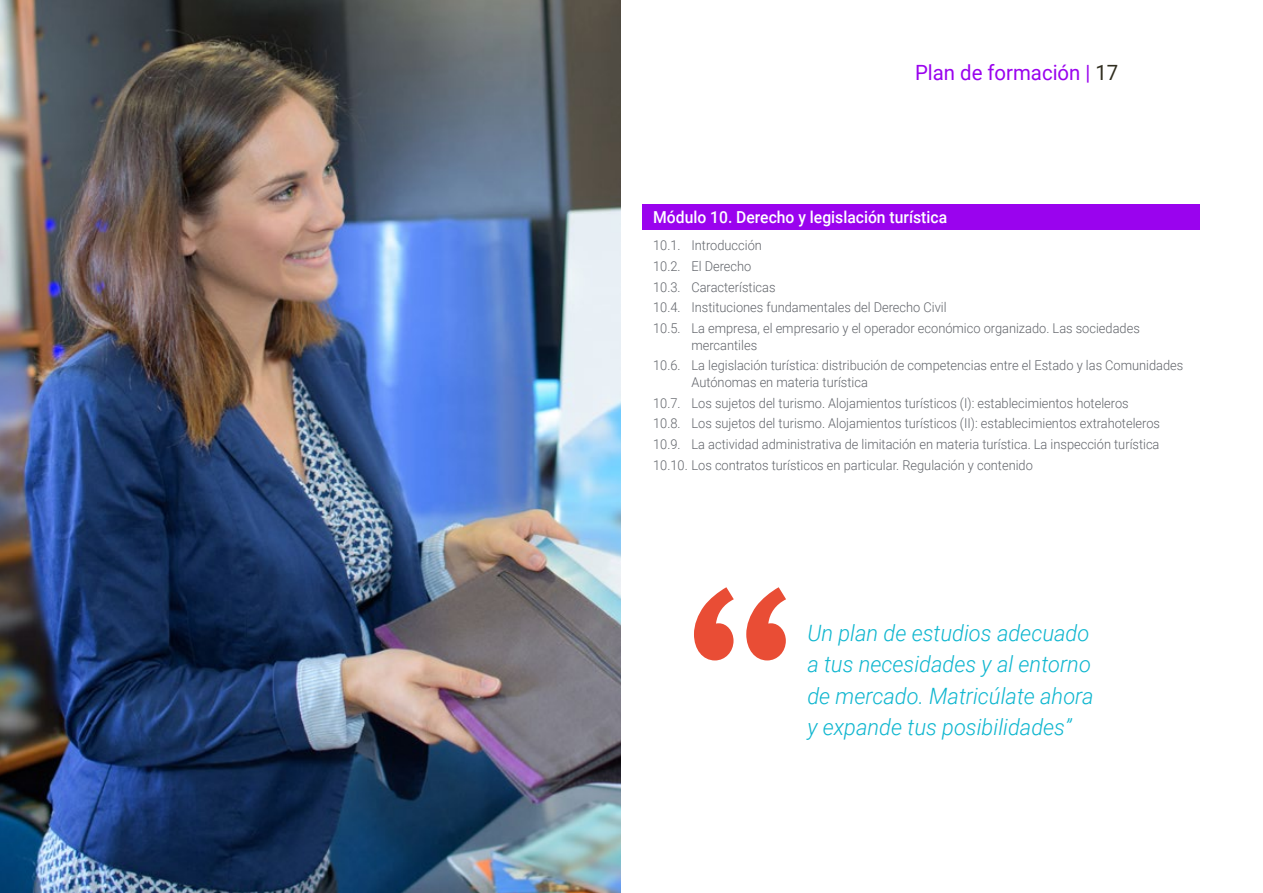
<style>
.page{position:relative;width:1263px;height:893px;background:#fff}
.page>*{position:absolute;margin:0;border:0;box-sizing:border-box;transform-origin:0 0}
.t1{font:italic 300 22.5px/31.5px "Roboto";color:#0fb6cf}
.t2{font:21px "Roboto";color:#9a03ee}
.t3{font:500 16.5px "Roboto";color:#fff;scale:.95 1}
.t4{font:300 13.5px/20.7px "Roboto";color:#61646a;scale:.95 1}
.s1{color:#312e20}
</style>
<div class="page">
<div style="left:642px;top:204px;width:557px;height:25px;background:#9a03ee"></div>
<img style="left:0;top:0;width:621px;height:893px">
<svg style="left:694px;top:587px;width:92px;height:73px"></svg>
<h2 class="t2" style="left:915px;top:57px;width:205px">Plan de formación | <span class="s1">17</span></h2>
<p class="t3" style="left:653px;top:206px;width:311px">Módulo 10. Derecho y legislación turística</p>
<p class="t4" style="left:653px;top:235px;width:514px">10.1. Introducción<br>10.2. El Derecho<br>10.3. Características<br>10.4. Instituciones fundamentales del Derecho Civil<br>10.5. La empresa, el empresario y el operador económico organizado. Las sociedades</p>
<p class="t4" style="left:653px;top:334px;width:560px;text-indent:38px">mercantiles<br>10.6. La legislación turística: distribución de competencias entre el Estado y las Comunidades</p>
<p class="t4" style="left:653px;top:371px;width:535px;text-indent:38px">Autónomas en materia turística<br>10.7. Los sujetos del turismo. Alojamientos turísticos (I): establecimientos hoteleros<br>10.8. Los sujetos del turismo. Alojamientos turísticos (II): establecimientos extrahoteleros 10.9. La actividad administrativa de limitación en materia turística. La inspección turística 10.10. Los contratos turísticos en particular. Regulación y contenido</p>
<h1 class="t1" style="left:807px;top:616px;width:288px">Un plan de estudios adecuado a tus necesidades y al entorno de mercado. Matricúlate ahora y expande tus posibilidades”</h1>
</div>
